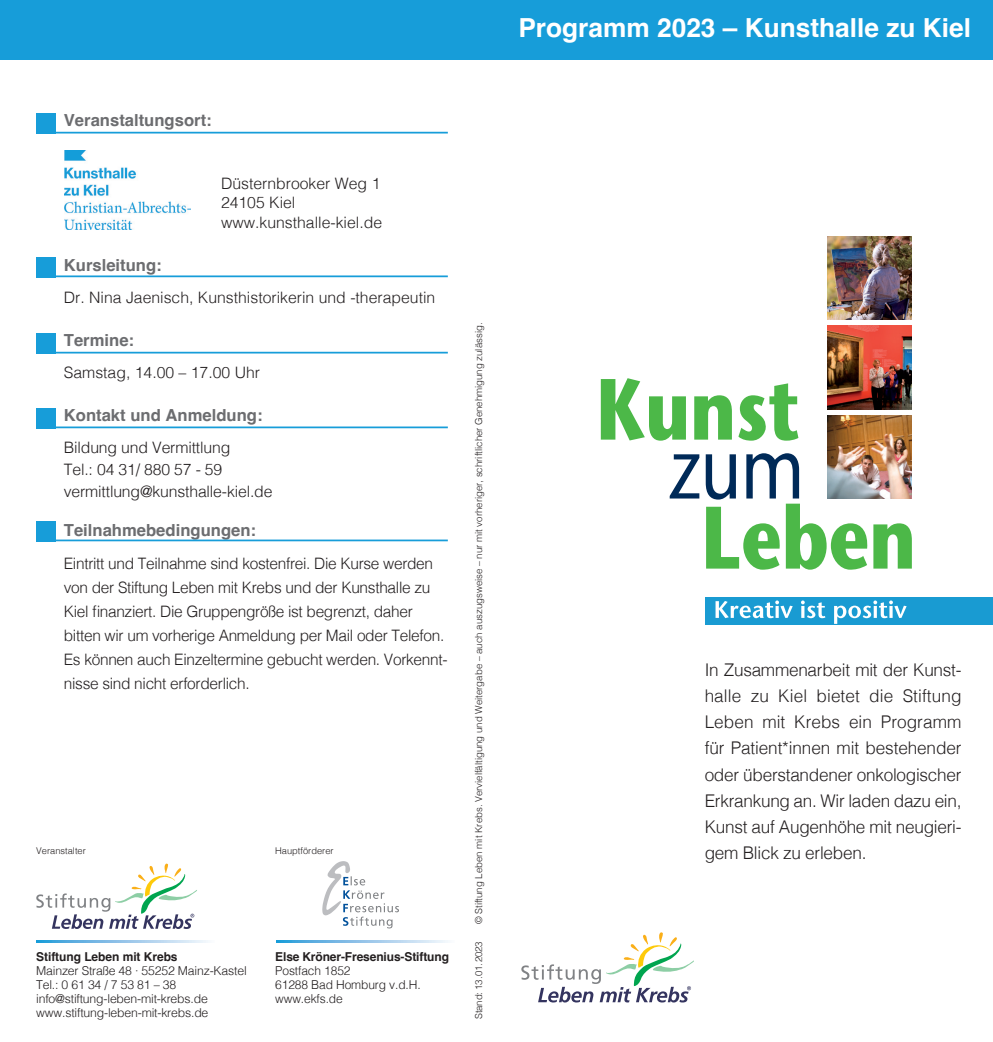
<style>
.page{position:relative;width:993px;height:1042px;background:#fff}
.page>*{position:absolute;margin:0;border:0;box-sizing:border-box;transform-origin:0 0}
.t1{font:700 26.25px "Helvetica";color:#fff}
.t2{font:300 17.5px/26.2px "Helvetica";letter-spacing:-.015em;color:#231f20;text-align:justify}
.t3{font:700 16.62px "Helvetica";color:#6c6d70}
.t4{font:300 15.75px/24px "Helvetica";letter-spacing:-.02em;color:#231f20}
.t5{font:300 15.75px/19.2px "Helvetica";color:#231f20}
.t6{font:300 12.25px/14px "Helvetica";letter-spacing:-.015em;color:#231f20}
.t7{font:700 12.25px "Helvetica";letter-spacing:-.01em;color:#231f20}
.t8{font:300 9.62px "Helvetica";color:#231f20}
.t9{font:300 9.62px "Helvetica";letter-spacing:-.02em;color:#231f20}
.t10{font:300 9.28px "Helvetica";color:#231f20}
</style>
<div class="page">
<div style="left:36px;top:113px;width:20px;height:20px;background:#179dd9"></div>
<hr style="left:53px;top:132px;width:394px;height:1px;background:#179dd9">
<div style="left:36px;top:257px;width:20px;height:20px;background:#179dd9"></div>
<hr style="left:53px;top:275px;width:394px;height:2px;background:#179dd9">
<div style="left:36px;top:333px;width:20px;height:20px;background:#179dd9"></div>
<hr style="left:53px;top:352px;width:394px;height:1px;background:#179dd9">
<div style="left:36px;top:408px;width:20px;height:20px;background:#179dd9"></div>
<hr style="left:53px;top:426px;width:394px;height:2px;background:#179dd9">
<div style="left:36px;top:521px;width:20px;height:20px;background:#179dd9"></div>
<hr style="left:53px;top:539px;width:394px;height:2px;background:#179dd9">
<div style="left:0;top:0;width:992px;height:60px;background:#179dd9"></div>
<div style="left:705px;top:596px;width:287px;height:28px;background:#199bd2"></div>
<svg style="left:715px;top:600px;width:77px;height:18px"></svg>
<svg style="left:801px;top:600px;width:24px;height:18px"></svg>
<svg style="left:834px;top:600px;width:72px;height:24px"></svg>
<svg style="left:669px;top:454px;width:30px;height:44px"></svg>
<svg style="left:705px;top:453px;width:206px;height:117px"></svg>
<svg style="left:600px;top:378px;width:85px;height:63px"></svg>
<svg style="left:694px;top:395px;width:37px;height:45px"></svg>
<svg style="left:738px;top:383px;width:60px;height:58px"></svg>
<img style="left:827px;top:236px;width:83px;height:84px">
<img style="left:827px;top:326px;width:83px;height:83px">
<img style="left:827px;top:415px;width:83px;height:83px">
<svg style="left:36px;top:863px;width:161px;height:66px"></svg>
<svg style="left:36px;top:940px;width:172px;height:2px"></svg>
<svg style="left:276px;top:940px;width:172px;height:2px"></svg>
<img style="left:64px;top:150px;width:127px;height:79px">
<svg style="left:322px;top:861px;width:77px;height:67px"></svg>
<svg style="left:521px;top:932px;width:172px;height:70px"></svg>
<p class="t3" style="left:64px;top:110px;width:149px">Veranstaltungsort:</p>
<p class="t5" style="left:221px;top:173px;width:163px">Düsternbrooker Weg 1<br>24105 Kiel www.kunsthalle-kiel.de</p>
<p class="t3" style="left:64px;top:255px;width:99px">Kursleitung:</p>
<p class="t5" style="left:64px;top:286px;width:373px">Dr. Nina Jaenisch, Kunsthistorikerin und -therapeutin</p>
<p class="t3" style="left:64px;top:330px;width:72px">Termine:</p>
<p class="t5" style="left:64px;top:361px;width:198px">Samstag, 14.00 – 17.00 Uhr</p>
<p class="t3" style="left:64px;top:405px;width:200px">Kontakt und Anmeldung:</p>
<p class="t4" style="left:64px;top:435px;width:210px;line-height:21.7px">Bildung und Vermittlung<br>Tel.: 04 31/ 880 57 - 59 vermittlung@kunsthalle-kiel.de</p>
<p class="t3" style="left:64px;top:519px;width:194px">Teilnahmebedingungen:</p>
<p class="t4" style="left:64px;top:551px;width:385px">Eintritt und Teilnahme sind kostenfrei. Die Kurse werden von der Stiftung Leben mit Krebs und der Kunsthalle zu Kiel finanziert. Die Gruppengröße ist begrenzt, daher bitten wir um vorherige Anmeldung per Mail oder Telefon.<br>Es können auch Einzeltermine gebucht werden. Vorkennt&shy;nisse sind nicht erforderlich.</p>
<p class="t10" style="left:36px;top:843px;width:51px">Veranstalter</p>
<p class="t10" style="left:275px;top:843px;width:60px">Hauptförderer</p>
<p class="t7" style="left:36px;top:948px;width:143px">Stiftung Leben mit Krebs</p>
<p class="t6" style="left:36px;top:962px;width:212px">Mainzer Straße 48 · 55252 Mainz-Kastel Tel.: 0 61 34 / 7 53 81 – 38 info@stiftung-leben-mit-krebs.de www.stiftung-leben-mit-krebs.de</p>
<p class="t7" style="left:275px;top:948px;width:175px">Else Kröner-Fresenius-Stiftung</p>
<p class="t6" style="left:275px;top:962px;width:147px">Postfach 1852<br>61288 Bad Homburg v.d.H. www.ekfs.de</p>
<p class="t8" style="left:470px;top:924px;width:603px;rotate:-90deg">© Stiftung Leben mit Krebs. Vervielfältigung und Weitergabe – auch auszugsweise – nur mit vorheriger, schriftlicher Genehmigung zulässig.</p>
<p class="t9" style="left:470px;top:1019px;width:79px;rotate:-90deg">Stand: 13.01.2023</p>
<h1 class="t1" style="left:518px;top:12px;width:454px">Programm 2023 – Kunsthalle zu Kiel</h1>
<p class="t2" style="left:704px;top:655px;width:258px">In Zusammenarbeit mit der Kunst&shy;halle zu Kiel bietet die Stiftung Leben mit Krebs ein Programm für Patient*innen mit bestehender oder überstandener onkologischer Erkrankung an. Wir laden dazu ein, Kunst auf Augenhöhe mit neugieri&shy;gem Blick zu erleben.</p>
</div>
